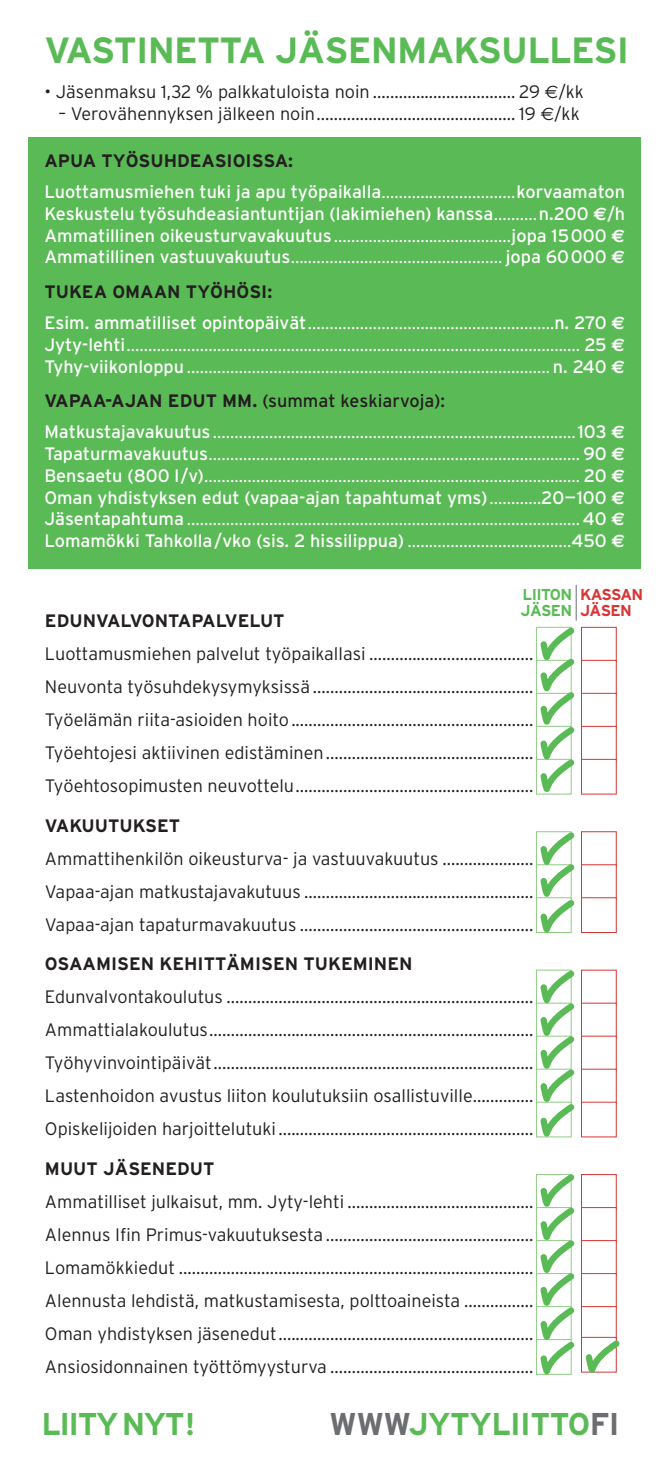
<style>
.page{position:relative;width:670px;height:1467px;background:#fff}
.page>*{position:absolute;margin:0;border:0;box-sizing:border-box;transform-origin:0 0}
.t1{font:700 36.45px "Interstate";letter-spacing:-.02em;color:#5abb56}
.t1_LEIPIS{font:700 31.5px "Interstate";letter-spacing:-.02em;color:#5abb56}
.t1_LEIPIS-2{font:700 31.5px "Interstate";letter-spacing:-.05em;color:#5abb56}
.LISTA-TAB-UUSI{font:300 18px "Interstate";color:#231f20}
.SIVU-2-t1{font:300 18px "Interstate";color:#fff}
.SIVU-2-t1-2{font:18px "Interstate";color:#fff}
.O2-TAB{font:700 18px "Interstate";color:#231f20}
.O2{font:700 18px "Interstate";color:#231f20}
.O2-2{font:18px "Interstate";color:#231f20}
.t2{font:700 15.75px/15.8px "Interstate";letter-spacing:-.04em;color:#5abb56}
.t3{font:700 15.75px/15.8px "Interstate";letter-spacing:-.04em;color:#d73635}
.s1{font-family:"Euro Sans";font-weight:400}
.s2{font-weight:300}
.s3{font-family:"Euro Sans";font-weight:700}
.s4{font-weight:400}
.s5{font-weight:700}
.s6{color:#6c6d70}
</style>
<div class="page">
<div style="left:29px;top:137px;width:612px;height:432px;background:#5abb56"></div>
<div style="left:581px;top:627px;width:35px;height:36px;background:#fff;border:1px solid #d73635"></div>
<div style="left:581px;top:660px;width:35px;height:36px;background:#fff;border:1px solid #d73635"></div>
<div style="left:581px;top:693px;width:35px;height:36px;background:#fff;border:1px solid #d73635"></div>
<div style="left:581px;top:726px;width:35px;height:36px;background:#fff;border:1px solid #d73635"></div>
<div style="left:581px;top:759px;width:35px;height:36px;background:#fff;border:1px solid #d73635"></div>
<div style="left:581px;top:831px;width:35px;height:36px;background:#fff;border:1px solid #d73635"></div>
<div style="left:581px;top:864px;width:35px;height:36px;background:#fff;border:1px solid #d73635"></div>
<div style="left:581px;top:897px;width:35px;height:36px;background:#fff;border:1px solid #d73635"></div>
<div style="left:581px;top:970px;width:35px;height:35px;background:#fff;border:1px solid #d73635"></div>
<div style="left:581px;top:1003px;width:35px;height:35px;background:#fff;border:1px solid #d73635"></div>
<div style="left:581px;top:1036px;width:35px;height:35px;background:#fff;border:1px solid #d73635"></div>
<div style="left:581px;top:1069px;width:35px;height:35px;background:#fff;border:1px solid #d73635"></div>
<div style="left:581px;top:1102px;width:35px;height:35px;background:#fff"></div>
<hr style="left:575px;top:585px;width:1px;height:36px;background:#6c6d70">
<svg style="left:536px;top:831px;width:39px;height:102px"></svg>
<svg style="left:536px;top:626px;width:39px;height:169px"></svg>
<svg style="left:536px;top:969px;width:39px;height:169px"></svg>
<svg style="left:536px;top:1174px;width:84px;height:201px"></svg>
<p class="t1" style="left:44px;top:30px;width:586px">VASTINETTA JÄSENMAKSULLESI</p>
<p class="LISTA-TAB-UUSI" style="left:44px;top:81px;width:541px">• Jäsenmaksu 1,32 % palkkatuloista noin ................................. 29 <span class="s1">€</span>/kk</p>
<p class="LISTA-TAB-UUSI" style="left:58px;top:103px;width:523px">– Verovähennyksen jälkeen noin.............................................. 19 <span class="s1">€</span>/kk</p>
<p class="O2" style="left:44px;top:150px;width:250px">APUA TYÖSUHDEASIOISSA:</p>
<p class="SIVU-2-t1-2" style="left:44px;top:181px;width:582px">Luottamusmiehen tuki ja apu työpaikalla<span class="s2">...............................</span>korvaamaton</p>
<p class="SIVU-2-t1-2" style="left:44px;top:203px;width:582px">Keskustelu työsuhdeasiantuntijan (lakimiehen) kanssa<span class="s2">..........</span>n.200 <span class="s3">€</span>/h</p>
<p class="SIVU-2-t1" style="left:44px;top:225px;width:582px"><span class="s4">Ammatillinen oikeusturvavakuutus</span>.........................................<span class="s4">jopa 15000</span> <span class="s3">€</span></p>
<p class="SIVU-2-t1" style="left:44px;top:247px;width:582px"><span class="s4">Ammatillinen vastuuvakuutus</span>................................................. <span class="s4">jopa 60000</span> <span class="s3">€</span></p>
<p class="O2" style="left:44px;top:281px;width:229px">TUKEA OMAAN TYÖHÖSI:</p>
<p class="SIVU-2-t1" style="left:44px;top:312px;width:582px"><span class="s4">Esim. ammatilliset opintopäivät</span>.........................................................<span class="s4">n. 270</span> <span class="s3">€</span></p>
<p class="SIVU-2-t1" style="left:44px;top:334px;width:582px"><span class="s4">Jyty-lehti</span>......................................................................................................... <span class="s4">25</span> <span class="s3">€</span></p>
<p class="SIVU-2-t1" style="left:44px;top:356px;width:582px"><span class="s4">Tyhy-viikonloppu</span> .................................................................................... <span class="s4">n. 240</span> <span class="s3">€</span></p>
<p class="O2-2" style="left:44px;top:390px;width:402px"><span class="s5">VAPAA-AJAN EDUT MM.</span> (summat keskiarvoja):</p>
<p class="SIVU-2-t1" style="left:44px;top:422px;width:582px"><span class="s4">Matkustajavakuutus</span> ....................................................................................<span class="s4">103</span> <span class="s3">€</span></p>
<p class="SIVU-2-t1" style="left:44px;top:443px;width:582px"><span class="s4">Tapaturmavakuutus</span>...................................................................................... <span class="s4">90</span> <span class="s3">€</span></p>
<p class="SIVU-2-t1" style="left:44px;top:465px;width:582px"><span class="s4">Bensaetu (800 l/v)</span>....................................................................................... <span class="s4">20</span> <span class="s3">€</span></p>
<p class="SIVU-2-t1-2" style="left:44px;top:487px;width:582px">Oman yhdistyksen edut (vapaa-ajan tapahtumat yms)<span class="s2">............</span>20–100 <span class="s3">€</span></p>
<p class="SIVU-2-t1" style="left:44px;top:509px;width:582px"><span class="s4">Jäsentapahtuma</span> ...........................................................................................<span class="s4">40</span> <span class="s3">€</span></p>
<p class="SIVU-2-t1-2" style="left:44px;top:531px;width:582px">Lomamökki Tahkolla/vko (sis. 2 hissilippua) <span class="s2">......................................</span>450 <span class="s3">€</span></p>
<p class="t2" style="left:520px;top:586px;width:53px">LIITON<br>JÄSEN</p>
<p class="t3" style="left:580px;top:586px;width:65px">KASSAN<br>JÄSEN</p>
<p class="O2-TAB" style="left:45px;top:611px;width:241px">EDUNVALVONTAPALVELUT</p>
<p class="LISTA-TAB-UUSI" style="left:45px;top:644px;width:490px">Luottamusmiehen palvelut työpaikallasi ......................................</p>
<p class="LISTA-TAB-UUSI" style="left:45px;top:677px;width:490px">Neuvonta työsuhdekysymyksissä ...................................................</p>
<p class="LISTA-TAB-UUSI" style="left:45px;top:710px;width:490px">Työelämän riita-asioiden hoito........................................................</p>
<p class="LISTA-TAB-UUSI" style="left:45px;top:743px;width:490px">Työehtojesi aktiivinen edistäminen................................................</p>
<p class="LISTA-TAB-UUSI" style="left:45px;top:776px;width:490px">Työehtosopimusten neuvottelu.......................................................</p>
<p class="O2-TAB" style="left:45px;top:815px;width:137px">VAKUUTUKSET</p>
<p class="LISTA-TAB-UUSI" style="left:45px;top:848px;width:490px">Ammattihenkilön oikeusturva- ja vastuuvakuutus .....................</p>
<p class="LISTA-TAB-UUSI" style="left:45px;top:881px;width:490px">Vapaa-ajan matkustajavakutuus .....................................................</p>
<p class="LISTA-TAB-UUSI" style="left:45px;top:914px;width:490px">Vapaa-ajan tapaturmavakuutus ......................................................</p>
<p class="O2-TAB" style="left:45px;top:954px;width:369px">OSAAMISEN KEHITTÄMISEN TUKEMINEN</p>
<p class="LISTA-TAB-UUSI" style="left:45px;top:987px;width:490px">Edunvalvontakoulutus .......................................................................</p>
<p class="LISTA-TAB-UUSI" style="left:45px;top:1020px;width:490px">Ammattialakoulutus...........................................................................</p>
<p class="LISTA-TAB-UUSI" style="left:45px;top:1053px;width:490px">Työhyvinvointipäivät..........................................................................</p>
<p class="LISTA-TAB-UUSI" style="left:45px;top:1086px;width:490px">Lastenhoidon avustus liiton koulutuksiin osallistuville..............</p>
<p class="LISTA-TAB-UUSI" style="left:45px;top:1119px;width:490px">Opiskelijoiden harjoittelutuki ...........................................................</p>
<p class="O2-TAB" style="left:45px;top:1158px;width:171px">MUUT JÄSENEDUT</p>
<p class="LISTA-TAB-UUSI" style="left:45px;top:1191px;width:490px">Ammatilliset julkaisut, mm. Jyty-lehti ...........................................</p>
<p class="LISTA-TAB-UUSI" style="left:45px;top:1224px;width:490px">Alennus Ifin Primus-vakuutuksesta ................................................</p>
<p class="LISTA-TAB-UUSI" style="left:45px;top:1257px;width:490px">Lomamökkiedut ..................................................................................</p>
<p class="LISTA-TAB-UUSI" style="left:45px;top:1290px;width:490px">Alennusta lehdistä, matkustamisesta, polttoaineista ................</p>
<p class="LISTA-TAB-UUSI" style="left:45px;top:1323px;width:490px">Oman yhdistyksen jäsenedut...........................................................</p>
<p class="LISTA-TAB-UUSI" style="left:45px;top:1356px;width:490px">Ansiosidonnainen työttömyysturva ...............................................</p>
<p class="t1_LEIPIS-2" style="left:41px;top:1406px;width:156px">LIITY NYT!</p>
<p class="t1_LEIPIS" style="left:329px;top:1406px;width:292px"><span class="s6">WWW</span>JYTYLIITTO<span class="s6">FI</span></p>
</div>
